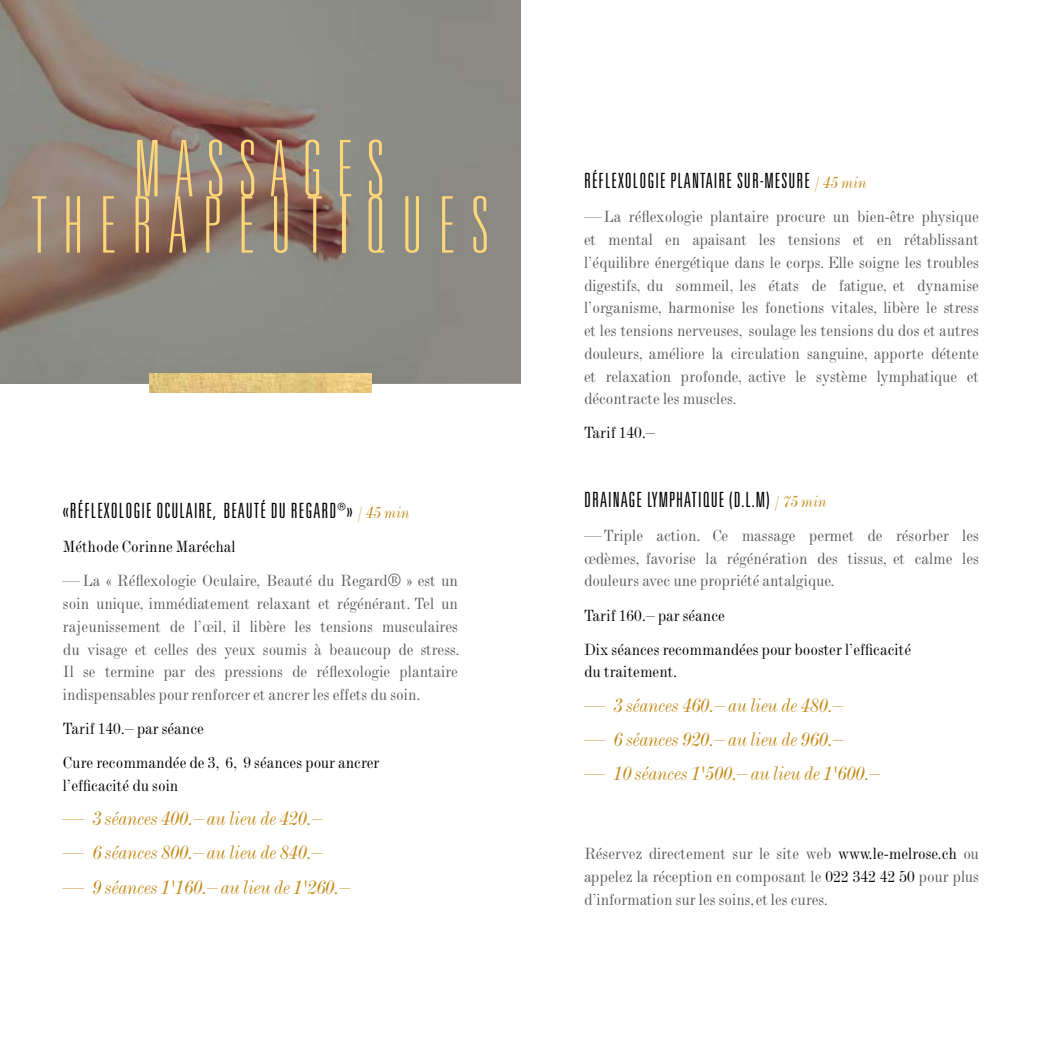
<style>
.page{position:relative;width:1042px;height:1042px;background:#fff}
.page>*{position:absolute;margin:0;border:0;box-sizing:border-box;transform-origin:0 0}
.t1{font:100 ultra-condensed 78.05px/56.4px "Univers LT Std";letter-spacing:.23em;color:#ffd779;text-align:center}
.t2{font:italic condensed 21px "Modern MT Std";letter-spacing:-.01em;color:#c58a18}
.t3{font:21px "Univers LTCYR 49 Light Ult Cond";letter-spacing:.05em;color:#000}
.t4{font:condensed 17.5px/22.8px "Modern MT Std";color:#595b5b;text-align:justify}
.t5{font:condensed 17.5px/34.1px "Modern MT Std";color:#000}
.s1{font-family:"Modern MT Std";font-style:italic;font-stretch:condensed;font-size:17.5px;color:#c58a18}
.s2{font-style:normal}
.s3{color:#000}
</style>
<div class="page">
<svg style="left:0;top:0;width:521px;height:384px;background:#8b847b"></svg>
<img style="left:150px;top:373px;width:221px;height:20px">
<h1 class="t1" style="left:33px;top:142px;width:457px">MASSAGES<br>THERAPEUTIQUES</h1>
<p class="t3" style="left:63px;top:498px;width:348px">«RÉFLEXOLOGIE OCULAIRE, BEAUTÉ DU REGARD®» <span class="s1">/ 45 min</span></p>
<p class="t5" style="left:63px;top:530px;width:174px">Méthode Corinne Maréchal</p>
<p class="t4" style="left:63px;top:569px;width:398px">—La « Réflexologie Oculaire, Beauté du Regard® » est un soin unique, immédiatement relaxant et régénérant. Tel un rajeunissement de l’œil, il libère les tensions musculaires du visage et celles des yeux soumis à beaucoup de stress.<br>Il se termine par des pressions de réflexologie plantaire indispensables pour renforcer et ancrer les effets du soin.</p>
<p class="t5" style="left:63px;top:712px;width:318px">Tarif 140.– par séance<br>Cure recommandée de 3, 6, 9 séances pour ancrer</p>
<p class="t5" style="left:63px;top:769px;width:117px">l’efficacité du soin</p>
<p class="t2" style="left:63px;top:807px;width:261px"><span class="s2">—</span> 3 séances 400.– au lieu de 420.–</p>
<p class="t2" style="left:63px;top:841px;width:261px"><span class="s2">—</span> 6 séances 800.– au lieu de 840.–</p>
<p class="t2" style="left:63px;top:875px;width:288px"><span class="s2">—</span> 9 séances 1'160.– au lieu de 1'260.–</p>
<p class="t3" style="left:584px;top:168px;width:284px">RÉFLEXOLOGIE PLANTAIRE SUR-MESURE <span class="s1">/ 45 min</span></p>
<p class="t4" style="left:584px;top:205px;width:396px">—La réflexologie plantaire procure un bien-être physique et mental en apaisant les tensions et en rétablissant l’équilibre énergétique dans le corps. Elle soigne les troubles digestifs, du sommeil, les états de fatigue, et dynamise l’organisme, harmonise les fonctions vitales, libère le stress et les tensions nerveuses, soulage les tensions du dos et autres douleurs, améliore la circulation sanguine, apporte détente et relaxation profonde, active le système lymphatique et décontracte les muscles.</p>
<p class="t5" style="left:584px;top:416px;width:72px">Tarif 140.–</p>
<p class="t3" style="left:584px;top:487px;width:244px">DRAINAGE LYMPHATIQUE (D.L.M) <span class="s1">/ 75 min</span></p>
<p class="t4" style="left:584px;top:524px;width:396px">—Triple action. Ce massage permet de résorber les œdèmes, favorise la régénération des tissus, et calme les douleurs avec une propriété antalgique.</p>
<p class="t5" style="left:584px;top:598px;width:329px">Tarif 160.– par séance<br>Dix séances recommandées pour booster l’efficacité</p>
<p class="t5" style="left:584px;top:655px;width:95px">du traitement.</p>
<p class="t2" style="left:584px;top:693px;width:261px"><span class="s2">—</span> 3 séances 460.– au lieu de 480.–</p>
<p class="t2" style="left:584px;top:727px;width:261px"><span class="s2">—</span> 6 séances 920.– au lieu de 960.–</p>
<p class="t2" style="left:584px;top:761px;width:297px"><span class="s2">—</span> 10 séances 1'500.– au lieu de 1'600.–</p>
<p class="t4" style="left:584px;top:842px;width:396px">Réservez directement sur le site web <span class="s3">www.le-melrose.ch</span> ou appelez la réception en composant le <span class="s3">022 342 42 50</span> pour plus d’information sur les soins, et les cures.</p>
</div>
